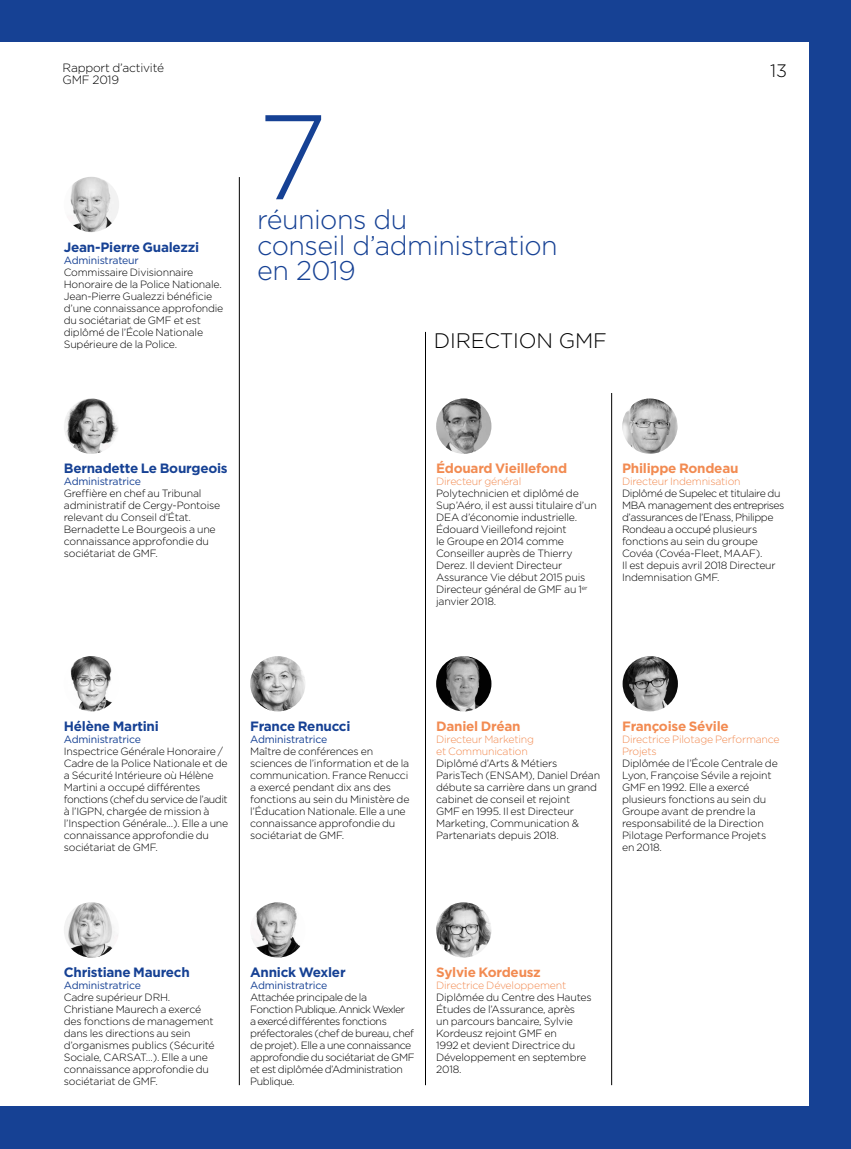
<style>
.page{position:relative;width:851px;height:1149px;background:#fff}
.page>*{position:absolute;margin:0;border:0;box-sizing:border-box;transform-origin:0 0}
.custom{font:300 120px "Gotham";color:#164194}
.custom-2{font:300 27px/25.5px "Gotham";letter-spacing:-.02em;color:#164194}
.t1{font:300 21px "Gotham";letter-spacing:-.01em;color:#000}
.t2{font:300 18px "Gotham";color:#000}
.t3{font:700 13.5px "Gotham";letter-spacing:-.02em;color:#164194}
.t4{font:700 13.5px "Gotham";letter-spacing:-.02em;color:#f28b52}
.t5{font:300 12px "Gotham";letter-spacing:-.02em;color:#000}
.t6{font:300 10.5px/12px "Gotham";letter-spacing:-.02em;color:#000}
.t7{font:300 10.5px/12px "Gotham";letter-spacing:-.04em;color:#000}
.t8{font:300 10.5px/12px "Gotham";letter-spacing:-.02em;color:#f28b52}
.t9{font:10.5px "Gotham";letter-spacing:-.02em;color:#164194}
</style>
<div class="page">
<div style="left:0;top:0;width:850px;height:1148px;background:#164194"></div>
<div style="left:0;top:43px;width:808px;height:1063px;background:#fff"></div>
<hr style="left:239px;top:177px;width:1px;height:907px;background:#000">
<hr style="left:425px;top:332px;width:1px;height:752px;background:#000">
<hr style="left:611px;top:393px;width:1px;height:691px;background:#000">
<img style="left:250px;top:656px;width:55px;height:55px;border-radius:28px">
<img style="left:250px;top:902px;width:55px;height:55px;border-radius:28px">
<img style="left:70px;top:656px;width:42px;height:55px">
<img style="left:64px;top:398px;width:55px;height:55px;border-radius:28px">
<img style="left:64px;top:902px;width:55px;height:55px;border-radius:28px">
<img style="left:64px;top:177px;width:55px;height:55px;border-radius:28px">
<img style="left:436px;top:398px;width:55px;height:55px;border-radius:28px">
<img style="left:622px;top:398px;width:55px;height:55px;border-radius:28px">
<img style="left:436px;top:656px;width:55px;height:55px;border-radius:28px">
<img style="left:622px;top:656px;width:55px;height:55px;border-radius:28px">
<img style="left:436px;top:902px;width:55px;height:55px;border-radius:28px">
<p class="t5" style="left:63px;top:60px;width:103px">Rapport d’activité</p>
<p class="t2" style="left:770px;top:59px;width:19px">13</p>
<p class="t5" style="left:63px;top:72px;width:58px">GMF 2019</p>
<h4 class="t3" style="left:64px;top:238px;width:137px">Jean-Pierre Gualezzi</h4>
<h5 class="t9" style="left:64px;top:253px;width:76px">Administrateur</h5>
<p class="t6" style="left:64px;top:266px;width:161px">Commissaire Divisionnaire<br>Honoraire de la Police Nationale.<br>Jean-Pierre Gualezzi bénéficie d’une connaissance approfondie du sociétariat de GMF et est diplômé de l’École Nationale<br>Supérieure de la Police.</p>
<p class="custom" style="left:257px;top:81px;width:72px">7</p>
<p class="custom-2" style="left:257px;top:206px;width:302px">réunions du<br>conseil d’administration en 2019</p>
<h3 class="t1" style="left:434px;top:327px;width:174px">DIRECTION GMF</h3>
<h4 class="t3" style="left:64px;top:459px;width:165px">Bernadette Le Bourgeois</h4>
<h5 class="t9" style="left:64px;top:475px;width:79px">Administratrice</h5>
<p class="t6" style="left:64px;top:487px;width:158px">Greffière en chef au Tribunal administratif de Cergy-Pontoise relevant du Conseil d’État.<br>Bernadette Le Bourgeois a une connaissance approfondie du sociétariat de GMF.</p>
<h4 class="t4" style="left:436px;top:459px;width:132px">Édouard Vieillefond</h4>
<h5 class="t8" style="left:436px;top:475px;width:87px">Directeur général</h5>
<p class="t6" style="left:436px;top:487px;width:162px">Polytechnicien et diplômé de<br>Sup’Aéro, il est aussi titulaire d’un<br>DEA d’économie industrielle.<br>Édouard Vieillefond rejoint<br>le Groupe en 2014 comme<br>Conseiller auprès de Thierry<br>Derez. Il devient Directeur<br>Assurance Vie début 2015 puis<br>Directeur général de GMF au 1<sup>er </sup>janvier 2018.</p>
<h4 class="t4" style="left:622px;top:459px;width:118px">Philippe Rondeau</h4>
<h5 class="t8" style="left:622px;top:475px;width:120px">Directeur Indemnisation</h5>
<p class="t7" style="left:622px;top:487px;width:164px">Diplômé de Supelec et titulaire du<br>MBA management des entreprises d’assurances de l’Enass, Philippe<br>Rondeau a occupé plusieurs fonctions au sein du groupe<br>Covéa (Covéa-Fleet, MAAF).<br>Il est depuis avril 2018 Directeur<br>Indemnisation GMF.</p>
<h4 class="t3" style="left:64px;top:717px;width:96px">Hélène Martini</h4>
<h5 class="t9" style="left:64px;top:732px;width:79px">Administratrice</h5>
<p class="t6" style="left:64px;top:744px;width:166px">Inspectrice Générale Honoraire /<br>Cadre de la Police Nationale et de a Sécurité Intérieure où Hélène<br>Martini a occupé différentes fonctions (chef du service de l’audit à l’IGPN, chargée de mission à l’Inspection Générale...). Elle a une connaissance approfondie du sociétariat de GMF.</p>
<h4 class="t3" style="left:250px;top:717px;width:102px">France Renucci</h4>
<h5 class="t9" style="left:250px;top:732px;width:79px">Administratrice</h5>
<p class="t6" style="left:250px;top:744px;width:161px">Maître de conférences en sciences de l’information et de la communication. France Renucci a exercé pendant dix ans des fonctions au sein du Ministère de l’Éducation Nationale. Elle a une connaissance approfondie du sociétariat de GMF.</p>
<h4 class="t4" style="left:436px;top:717px;width:86px">Daniel Dréan</h4>
<h5 class="t8" style="left:436px;top:732px;width:99px">Directeur Marketing et Communication</h5>
<p class="t6" style="left:436px;top:756px;width:165px">Diplômé d’Arts &amp; Métiers<br>ParisTech (ENSAM), Daniel Dréan débute sa carrière dans un grand cabinet de conseil et rejoint<br>GMF en 1995. Il est Directeur<br>Marketing, Communication &amp;<br>Partenariats depuis 2018.</p>
<h4 class="t4" style="left:622px;top:717px;width:108px">Françoise Sévile</h4>
<h5 class="t8" style="left:622px;top:732px;width:159px">Directrice Pilotage Performance<br>Projets</h5>
<p class="t6" style="left:622px;top:756px;width:157px">Diplômée de l’École Centrale de<br>Lyon, Françoise Sévile a rejoint<br>GMF en 1992. Elle a exercé plusieurs fonctions au sein du<br>Groupe avant de prendre la responsabilité de la Direction<br>Pilotage Performance Projets en 2018.</p>
<h4 class="t3" style="left:64px;top:963px;width:127px">Christiane Maurech</h4>
<h5 class="t9" style="left:64px;top:978px;width:79px">Administratrice</h5>
<p class="t6" style="left:64px;top:990px;width:152px">Cadre supérieur DRH.<br>Christiane Maurech a exercé des fonctions de management dans les directions au sein d’organismes publics (Sécurité<br>Sociale, CARSAT…). Elle a une connaissance approfondie du sociétariat de GMF.</p>
<h4 class="t3" style="left:250px;top:963px;width:97px">Annick Wexler</h4>
<h5 class="t9" style="left:250px;top:978px;width:79px">Administratrice</h5>
<p class="t7" style="left:250px;top:990px;width:166px">Attachée principale de la<br>Fonction Publique. Annick Wexler<br>a exercé différentes fonctions préfectorales (chef de bureau, chef de projet). Elle a une connaissance approfondie du sociétariat de GMF et est diplômée d’Administration<br>Publique.</p>
<h4 class="t4" style="left:436px;top:963px;width:106px">Sylvie Kordeusz</h4>
<h5 class="t8" style="left:436px;top:978px;width:131px">Directrice Développement</h5>
<p class="t6" style="left:436px;top:990px;width:157px">Diplômée du Centre des Hautes<br>Études de l’Assurance, après<br>un parcours bancaire, Sylvie<br>Kordeusz rejoint GMF en<br>1992 et devient Directrice du<br>Développement en septembre<br>2018.</p>
</div>
